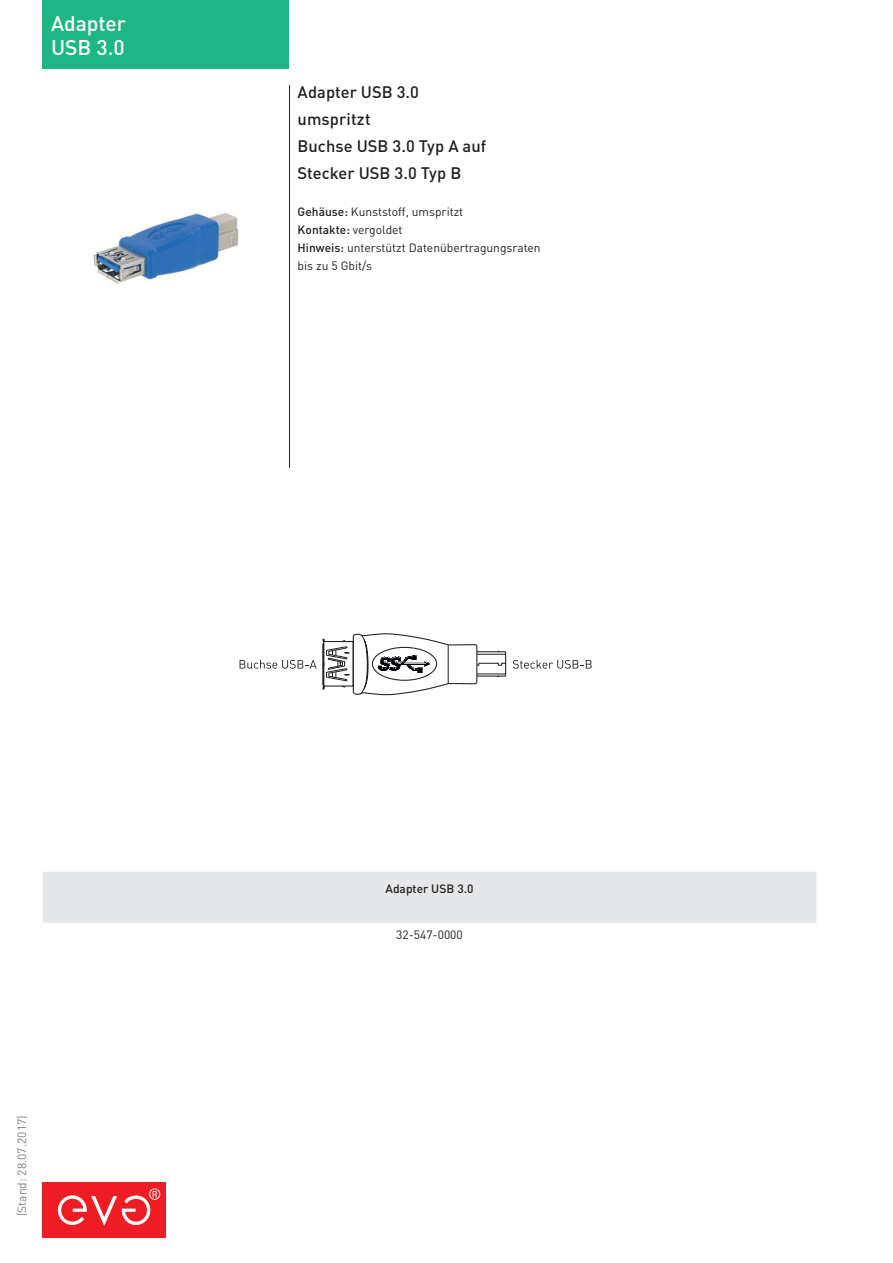
<style>
.page{position:relative;width:893px;height:1263px;background:#fff}
.page>*{position:absolute;margin:0;border:0;box-sizing:border-box;transform-origin:0 0}
.t1{font:500 21px/24px "DINOT";color:#fff}
.t2{font:500 16.5px/27px "DINOT";color:#231f20}
.t3{font:12px/18px "DINOT";color:#231f20}
.t4{font:12px "DINOT";color:#808285}
.t5{font:500 12px "DINOT";color:#231f20}
.t6{font:12px "DIN";color:#231f20}
.s1{font-weight:500}
</style>
<div class="page">
<div style="left:43px;top:1182px;width:123px;height:55px;background:#ee1d23"></div>
<svg style="left:58px;top:1188px;width:102px;height:38px"></svg>
<svg style="left:240px;top:633px;width:267px;height:63px"></svg>
<svg style="left:513px;top:660px;width:79px;height:9px"></svg>
<img style="left:93px;top:213px;width:146px;height:71px">
<div style="left:43px;top:0;width:246px;height:68px;background:#1eb684"></div>
<div style="left:43px;top:872px;width:773px;height:51px;background:#e6e7e9"></div>
<hr style="left:289px;top:85px;width:1px;height:383px;background:#231f20">
<h1 class="t1" style="left:51px;top:11px;width:77px">Adapter<br>USB 3.0</h1>
<h2 class="t2" style="left:298px;top:78px;width:190px">Adapter USB 3.0 umspritzt<br>Buchse USB 3.0 Typ A auf<br>Stecker USB 3.0 Typ B</h2>
<p class="t3" style="left:298px;top:202px;width:245px"><span class="s1">Gehäuse:</span> Kunststoff, umspritzt<br><span class="s1">Kontakte:</span> vergoldet<br><span class="s1">Hinweis:</span> unterstützt Datenübertragungsraten bis zu 5 Gbit/s</p>
<p class="t4" style="left:14px;top:1216px;width:102px;rotate:-90deg">(Stand: 28.07.2017)</p>
<p class="t5" style="left:385px;top:881px;width:89px">Adapter USB 3.0</p>
<p class="t6" style="left:396px;top:927px;width:68px">32-547-0000</p>
</div>
